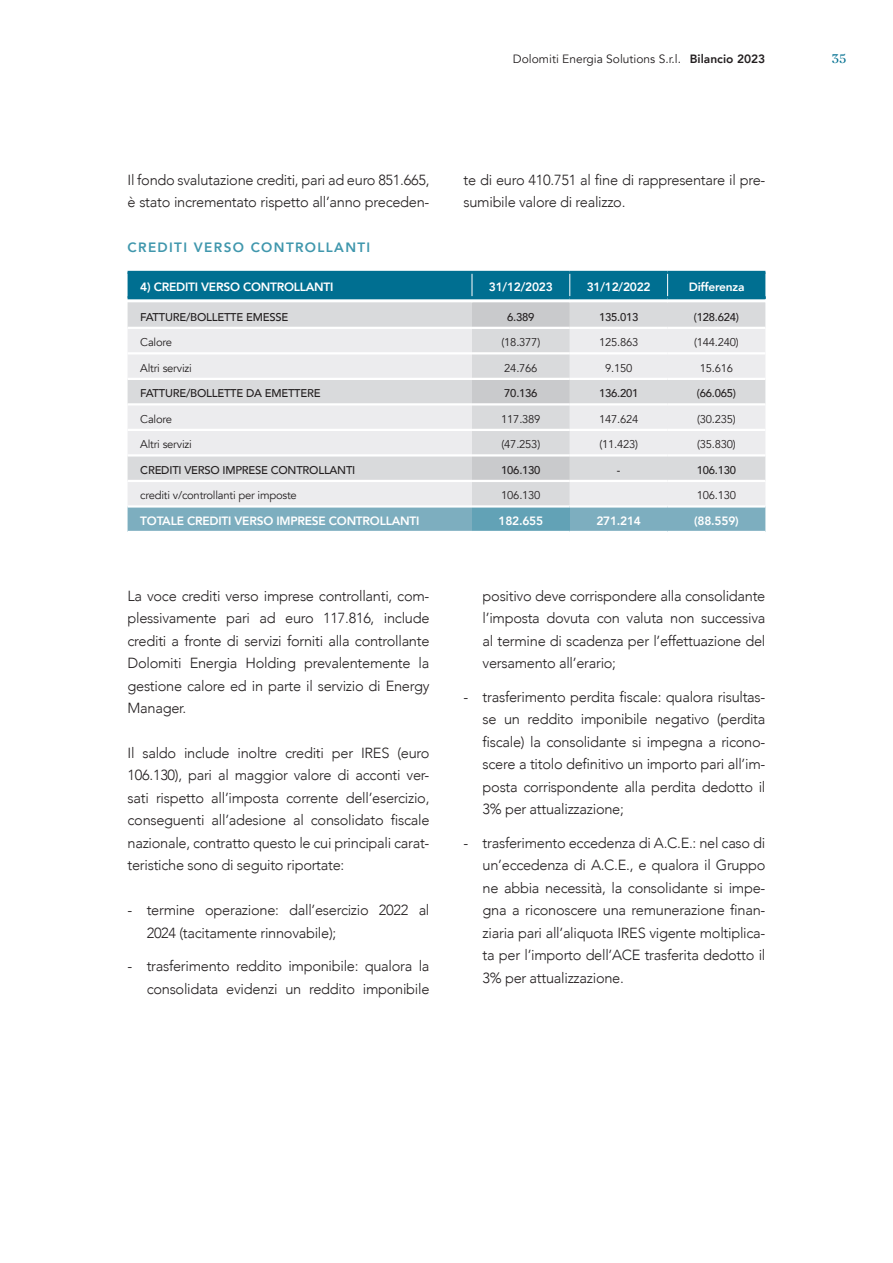
<style>
.page{position:relative;width:893px;height:1263px;background:#fff}
.page>*{position:absolute;margin:0;border:0;box-sizing:border-box;transform-origin:0 0}
.t1{font:500 15px "Abhaya Libre";color:#006f90}
.t2{font:300 14.7px/22.5px "Avenir";letter-spacing:-.02em;color:#231f20;text-align:justify}
.t3{font:800 13.5px "Avenir";letter-spacing:.1em;color:#4097ad}
.t4{font:800 12px "Avenir";letter-spacing:-.02em;color:#fff}
.t5{font:12px "Avenir";color:#231f20}
.t6{font:11.25px "Avenir";letter-spacing:-.02em;color:#231f20}
.t7{font:500 11.25px "Avenir";letter-spacing:-.02em;color:#231f20}
.s1{font-weight:800}
</style>
<div class="page">
<svg style="left:128px;top:482px;width:637px;height:23px;background:#e9e9eb"></svg>
<div style="left:128px;top:508px;width:637px;height:23px;background:#7daebf"></div>
<div style="left:472px;top:506px;width:98px;height:26px;background:#62a2b6"></div>
<hr style="left:128px;top:271px;width:344px;height:3px;background:#006f91">
<hr style="left:472px;top:271px;width:98px;height:3px;background:#006f91">
<hr style="left:570px;top:271px;width:98px;height:3px;background:#006f91">
<hr style="left:668px;top:271px;width:97px;height:3px;background:#006f91">
<svg style="left:128px;top:272px;width:638px;height:208px;background:#c2d2d8"></svg>
<hr style="left:472px;top:327px;width:98px;height:2px;background:#fff">
<hr style="left:472px;top:352px;width:98px;height:2px;background:#fff">
<hr style="left:472px;top:378px;width:98px;height:2px;background:#fff">
<hr style="left:472px;top:403px;width:98px;height:2px;background:#fff">
<hr style="left:472px;top:505px;width:98px;height:3px;background:#fff">
<hr style="left:472px;top:531px;width:98px;height:2px;background:#fff">
<hr style="left:128px;top:429px;width:344px;height:2px;background:#fff">
<hr style="left:472px;top:429px;width:98px;height:2px;background:#fff">
<hr style="left:570px;top:429px;width:98px;height:2px;background:#fff">
<hr style="left:668px;top:429px;width:97px;height:2px;background:#fff">
<hr style="left:128px;top:454px;width:344px;height:2px;background:#fff">
<hr style="left:472px;top:454px;width:98px;height:2px;background:#fff">
<hr style="left:570px;top:454px;width:98px;height:2px;background:#fff">
<hr style="left:668px;top:454px;width:97px;height:2px;background:#fff">
<hr style="left:128px;top:327px;width:344px;height:2px;background:#fff">
<hr style="left:570px;top:327px;width:98px;height:2px;background:#fff">
<hr style="left:668px;top:327px;width:97px;height:2px;background:#fff">
<hr style="left:128px;top:352px;width:344px;height:2px;background:#fff">
<hr style="left:570px;top:352px;width:98px;height:2px;background:#fff">
<hr style="left:668px;top:352px;width:97px;height:2px;background:#fff">
<hr style="left:128px;top:378px;width:344px;height:2px;background:#fff">
<hr style="left:570px;top:378px;width:98px;height:2px;background:#fff">
<hr style="left:668px;top:378px;width:97px;height:2px;background:#fff">
<hr style="left:128px;top:403px;width:344px;height:2px;background:#fff">
<hr style="left:570px;top:403px;width:98px;height:2px;background:#fff">
<hr style="left:668px;top:403px;width:97px;height:2px;background:#fff">
<p class="t5" style="left:513px;top:51px;width:254px">Dolomiti Energia Solutions S.r.l. <span class="s1">Bilancio 2023</span></p>
<p class="t1" style="left:832px;top:49px;width:16px">35</p>
<p class="t2" style="left:128px;top:168px;width:303px">Il fondo svalutazione crediti, pari ad euro 851.665, è stato incrementato rispetto all’anno preceden-</p>
<p class="t2" style="left:463px;top:168px;width:303px">te di euro 410.751 al fine di rappresentare il pre&shy;sumibile valore di realizzo.</p>
<p class="t3" style="left:128px;top:235px;width:244px">CREDITI VERSO CONTROLLANTI</p>
<p class="t4" style="left:140px;top:276px;width:195px">4) CREDITI VERSO CONTROLLANTI</p>
<p class="t4" style="left:489px;top:276px;width:66px">31/12/2023</p>
<p class="t4" style="left:587px;top:276px;width:66px">31/12/2022</p>
<p class="t4" style="left:689px;top:276px;width:57px">Differenza</p>
<p class="t7" style="left:140px;top:307px;width:149px">FATTURE/BOLLETTE EMESSE</p>
<p class="t7" style="left:507px;top:307px;width:29px">6.389</p>
<p class="t7" style="left:599px;top:307px;width:41px">135.013</p>
<p class="t7" style="left:694px;top:307px;width:47px">(128.624)</p>
<p class="t6" style="left:140px;top:336px;width:33px">Calore</p>
<p class="t6" style="left:502px;top:336px;width:40px">(18.377)</p>
<p class="t6" style="left:599px;top:336px;width:41px">125.863</p>
<p class="t6" style="left:694px;top:336px;width:46px">(144.240)</p>
<p class="t6" style="left:140px;top:361px;width:53px">Altri servizi</p>
<p class="t6" style="left:504px;top:361px;width:35px">24.766</p>
<p class="t6" style="left:605px;top:361px;width:29px">9.150</p>
<p class="t6" style="left:700px;top:361px;width:35px">15.616</p>
<p class="t7" style="left:140px;top:384px;width:182px">FATTURE/BOLLETTE DA EMETTERE</p>
<p class="t7" style="left:504px;top:384px;width:35px">70.136</p>
<p class="t7" style="left:599px;top:384px;width:41px">136.201</p>
<p class="t7" style="left:697px;top:384px;width:41px">(66.065)</p>
<p class="t6" style="left:140px;top:412px;width:33px">Calore</p>
<p class="t6" style="left:501px;top:412px;width:41px">117.389</p>
<p class="t6" style="left:599px;top:412px;width:41px">147.624</p>
<p class="t6" style="left:697px;top:412px;width:40px">(30.235)</p>
<p class="t6" style="left:140px;top:438px;width:53px">Altri servizi</p>
<p class="t6" style="left:502px;top:438px;width:40px">(47.253)</p>
<p class="t6" style="left:599px;top:438px;width:40px">(11.423)</p>
<p class="t6" style="left:697px;top:438px;width:40px">(35.830)</p>
<p class="t7" style="left:140px;top:460px;width:217px">CREDITI VERSO IMPRESE CONTROLLANTI</p>
<p class="t7" style="left:501px;top:460px;width:41px">106.130</p>
<p class="t7" style="left:617px;top:460px;width:5px">-</p>
<p class="t7" style="left:697px;top:460px;width:41px">106.130</p>
<p class="t6" style="left:140px;top:489px;width:158px">crediti v/controllanti per imposte</p>
<p class="t6" style="left:501px;top:489px;width:41px">106.130</p>
<p class="t6" style="left:697px;top:489px;width:41px">106.130</p>
<p class="t4" style="left:140px;top:510px;width:281px">TOTALE CREDITI VERSO IMPRESE CONTROLLANTI</p>
<p class="t4" style="left:499px;top:510px;width:46px">182.655</p>
<p class="t4" style="left:596px;top:510px;width:46px">271.214</p>
<p class="t4" style="left:694px;top:510px;width:46px">(88.559)</p>
<p class="t2" style="left:128px;top:584px;width:303px">La voce crediti verso imprese controllanti, com&shy;plessivamente pari ad euro 117.816, include crediti a fronte di servizi forniti alla controllante Dolomiti Energia Holding prevalentemente la gestione calore ed in parte il servizio di Energy Manager.</p>
<p class="t2" style="left:128px;top:742px;width:303px">Il saldo include inoltre crediti per IRES (euro 106.130), pari al maggior valore di acconti ver&shy;sati rispetto all’imposta corrente dell’esercizio, conseguenti all’adesione al consolidato fiscale nazionale, contratto questo le cui principali carat&shy;teristiche sono di seguito riportate:</p>
<p class="t2" style="left:147px;top:899px;width:284px;text-indent:-19px">- termine operazione: dall’esercizio 2022 al<br>2024 (tacitamente rinnovabile);</p>
<p class="t2" style="left:128px;top:955px;width:303px;text-align:right">- trasferimento reddito imponibile: qualora la consolidata evidenzi un reddito imponibile</p>
<p class="t2" style="left:483px;top:584px;width:284px">positivo deve corrispondere alla consolidante l’imposta dovuta con valuta non successiva al termine di scadenza per l’effettuazione del versamento all’erario;</p>
<p class="t2" style="left:483px;top:685px;width:284px;text-indent:-19px">- trasferimento perdita fiscale: qualora risultas&shy;se un reddito imponibile negativo (perdita fiscale) la consolidante si impegna a ricono&shy;scere a titolo definitivo un importo pari all’im&shy;posta corrispondente alla perdita dedotto il 3% per attualizzazione;</p>
<p class="t2" style="left:483px;top:831px;width:284px;text-indent:-19px">- trasferimento eccedenza di A.C.E.: nel caso di un’eccedenza di A.C.E., e qualora il Gruppo ne abbia necessità, la consolidante si impe&shy;gna a riconoscere una remunerazione finan&shy;ziaria pari all’aliquota IRES vigente moltiplica&shy;ta per l’importo dell’ACE trasferita dedotto il 3% per attualizzazione.</p>
</div>
